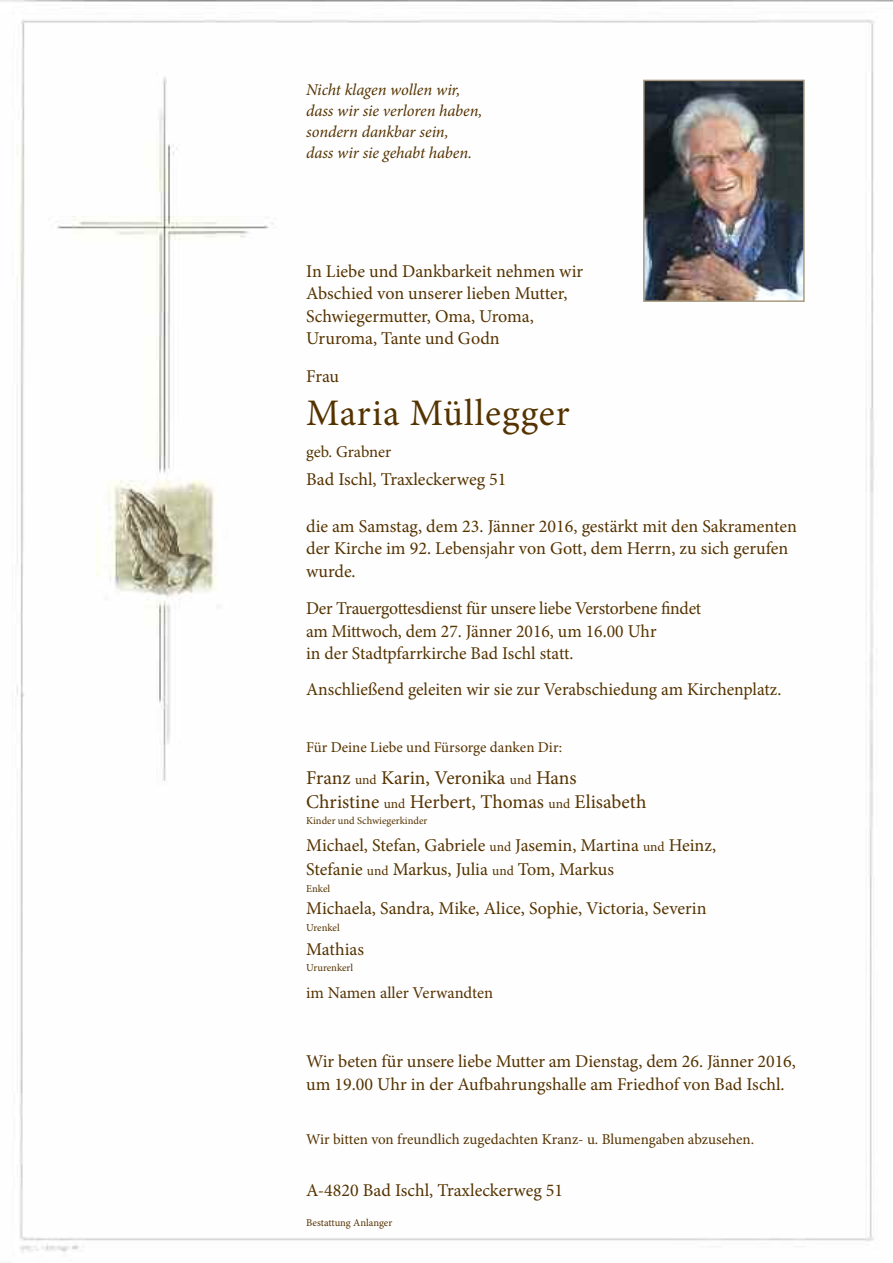
<style>
.page{position:relative;width:893px;height:1263px;background:#fff}
.page>*{position:absolute;margin:0;border:0;box-sizing:border-box;transform-origin:0 0}
.t1{font:37.5px "Minion Pro";letter-spacing:.025em;color:#530}
.t2{font:19.5px/24px "Minion Pro";color:#530}
.t3{font:18px/22.5px "Minion Pro";letter-spacing:-.005em;color:#530}
.t4{font:italic 16.5px/21px "Minion Pro";letter-spacing:-.005em;color:#530}
.t5{font:16.5px "Minion Pro";letter-spacing:-.005em;color:#530}
.t6{font:15px "Minion Pro";color:#530}
.t7{font:10.5px "Minion Pro";color:#530}
.s1{font-size:13.5px}
</style>
<div class="page">
<img style="left:0;top:0;width:893px;height:1252px">
<img style="left:646px;top:83px;width:156px;height:216px">
<div style="left:643px;top:80px;width:162px;height:222px;border:2px solid #aa9980"></div>
<p class="t4" style="left:306px;top:81px;width:178px">Nicht klagen wollen wir, dass wir sie verloren haben, sondern dankbar sein,<br>dass wir sie gehabt haben.</p>
<p class="t3" style="left:306px;top:261px;width:279px">In Liebe und Dankbarkeit nehmen wir<br>Abschied von unserer lieben Mutter,<br>Schwiegermutter, Oma, Uroma,<br>Ururoma, Tante und Godn</p>
<p class="t3" style="left:306px;top:366px;width:35px">Frau</p>
<h1 class="t1" style="left:306px;top:399px;width:265px">Maria Müllegger</h1>
<p class="t5" style="left:306px;top:445px;width:87px">geb. Grabner</p>
<p class="t3" style="left:306px;top:470px;width:202px">Bad Ischl, Traxleckerweg 51</p>
<p class="t3" style="left:306px;top:516px;width:492px">die am Samstag, dem 23. Jänner 2016, gestärkt mit den Sakramenten der Kirche im 92. Lebensjahr von Gott, dem Herrn, zu sich gerufen wurde.</p>
<p class="t3" style="left:306px;top:599px;width:397px">Der Trauergottesdienst für unsere liebe Verstorbene findet am Mittwoch, dem 27. Jänner 2016, um 16.00 Uhr<br>in der Stadtpfarrkirche Bad Ischl statt.</p>
<p class="t3" style="left:306px;top:680px;width:477px">Anschließend geleiten wir sie zur Verabschiedung am Kirchenplatz.</p>
<p class="t6" style="left:306px;top:742px;width:258px">Für Deine Liebe und Fürsorge danken Dir:</p>
<p class="t2" style="left:306px;top:767px;width:342px">Franz <span class="s1">und</span> Karin, Veronika <span class="s1">und</span> Hans<br>Christine <span class="s1">und</span> Herbert, Thomas <span class="s1">und</span> Elisabeth</p>
<p class="t7" style="left:306px;top:817px;width:123px">Kinder und Schwiegerkinder</p>
<p class="t3" style="left:306px;top:835px;width:411px;line-height:24px">Michael, Stefan, Gabriele <span class="s1">und</span> Jasemin, Martina <span class="s1">und</span> Heinz,<br>Stefanie <span class="s1">und</span> Markus, Julia <span class="s1">und</span> Tom, Markus</p>
<p class="t7" style="left:306px;top:884px;width:25px">Enkel</p>
<p class="t3" style="left:306px;top:899px;width:402px">Michaela, Sandra, Mike, Alice, Sophie, Victoria, Severin</p>
<p class="t7" style="left:306px;top:923px;width:35px">Urenkel</p>
<p class="t3" style="left:306px;top:939px;width:59px">Mathias</p>
<p class="t7" style="left:306px;top:964px;width:48px">Ururenkerl</p>
<p class="t5" style="left:306px;top:987px;width:188px">im Namen aller Verwandten</p>
<p class="t3" style="left:306px;top:1052px;width:491px">Wir beten für unsere liebe Mutter am Dienstag, dem 26. Jänner 2016, um 19.00 Uhr in der Aufbahrungshalle am Friedhof von Bad Ischl.</p>
<p class="t6" style="left:306px;top:1133px;width:449px">Wir bitten von freundlich zugedachten Kranz- u. Blumengaben abzusehen.</p>
<p class="t3" style="left:306px;top:1181px;width:259px">A-4820 Bad Ischl, Traxleckerweg 51</p>
<p class="t7" style="left:306px;top:1219px;width:88px">Bestattung Anlanger</p>
</div>
